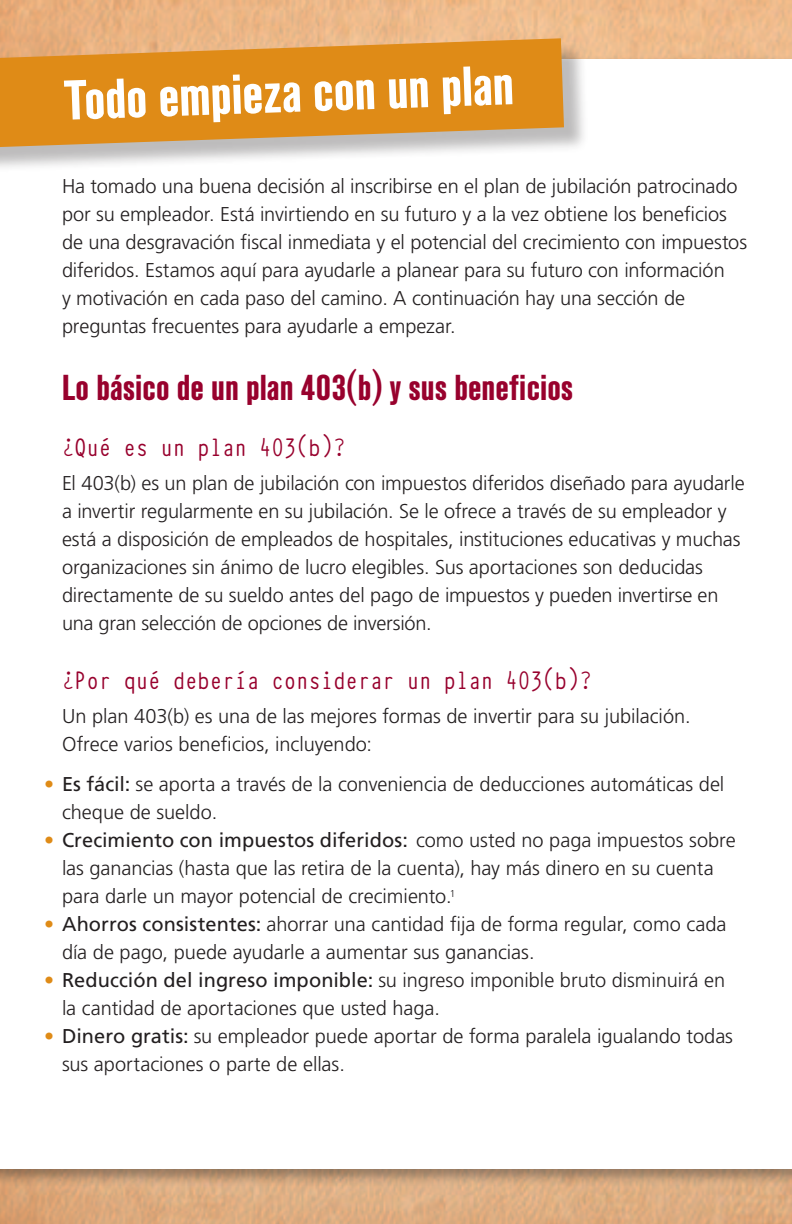
<style>
.page{position:relative;width:792px;height:1224px;background:#fff}
.page>*{position:absolute;margin:0;border:0;box-sizing:border-box;transform-origin:0 0}
.t1{font:700 condensed 56px "Standard CT";color:#fff}
.t2{font:700 condensed 36px "Standard CT";color:#98012d}
.t3{font:28px "Typewriter Condensed";letter-spacing:-.01em;color:#98012d}
.t4{font:300 20px/28px "Frutiger LT Std";letter-spacing:-.005em;color:#231f20}
.s1{font-weight:400;color:#df8b17}
.s2{font-weight:400}
</style>
<div class="page">
<img style="left:0;top:0;width:792px;height:1224px">
<div style="left:0;top:59px;width:792px;height:1110px;background:#fff"></div>
<div style="left:0;top:42px;width:588px;height:131px;background:#231f20;opacity:.3"></div>
<svg style="left:0;top:38px;width:564px;height:109px;background:#dd9330"></svg>
<h1 class="t1" style="left:62px;top:69px;width:452px;rotate:-2deg">Todo empieza con un plan</h1>
<p class="t4" style="left:62px;top:172px;width:687px">Ha tomado una buena decisión al inscribirse en el plan de jubilación patrocinado por su empleador. Está invirtiendo en su futuro y a la vez obtiene los beneficios de una desgravación fiscal inmediata y el potencial del crecimiento con impuestos diferidos. Estamos aquí para ayudarle a planear para su futuro con información<br>y motivación en cada paso del camino. A continuación hay una sección de preguntas frecuentes para ayudarle a empezar.</p>
<h2 class="t2" style="left:62px;top:368px;width:513px">Lo básico de un plan 403(b) y sus beneficios</h2>
<h3 class="t3" style="left:62px;top:427px;width:285px">¿Qué es un plan 403(b)?</h3>
<p class="t4" style="left:62px;top:469px;width:684px">El 403(b) es un plan de jubilación con impuestos diferidos diseñado para ayudarle a invertir regularmente en su jubilación. Se le ofrece a través de su empleador y está a disposición de empleados de hospitales, instituciones educativas y muchas organizaciones sin ánimo de lucro elegibles. Sus aportaciones son deducidas directamente de su sueldo antes del pago de impuestos y pueden invertirse en una gran selección de opciones de inversión.</p>
<h3 class="t3" style="left:62px;top:660px;width:532px">¿Por qué debería considerar un plan 403(b)?</h3>
<p class="t4" style="left:62px;top:703px;width:630px">Un plan 403(b) es una de las mejores formas de invertir para su jubilación.<br>Ofrece varios beneficios, incluyendo:</p>
<p class="t4" style="left:62px;top:771px;width:664px;text-indent:-18px"><span class="s1">•</span> <span class="s2">Es fácil:</span> se aporta a través de la conveniencia de deducciones automáticas del cheque de sueldo.</p>
<p class="t4" style="left:62px;top:827px;width:675px;text-indent:-18px"><span class="s1">•</span> <span class="s2">Crecimiento con impuestos diferidos:</span> como usted no paga impuestos sobre las ganancias (hasta que las retira de la cuenta), hay más dinero en su cuenta para darle un mayor potencial de crecimiento.<sup>1</sup></p>
<p class="t4" style="left:62px;top:911px;width:666px;text-indent:-18px"><span class="s1">•</span> <span class="s2">Ahorros consistentes:</span> ahorrar una cantidad fija de forma regular, como cada día de pago, puede ayudarle a aumentar sus ganancias.</p>
<p class="t4" style="left:62px;top:967px;width:665px;text-indent:-18px"><span class="s1">•</span> <span class="s2">Reducción del ingreso imponible:</span> su ingreso imponible bruto disminuirá en la cantidad de aportaciones que usted haga.</p>
<p class="t4" style="left:62px;top:1023px;width:673px;text-indent:-18px"><span class="s1">•</span> <span class="s2">Dinero gratis:</span> su empleador puede aportar de forma paralela igualando todas sus aportaciones o parte de ellas.</p>
</div>
